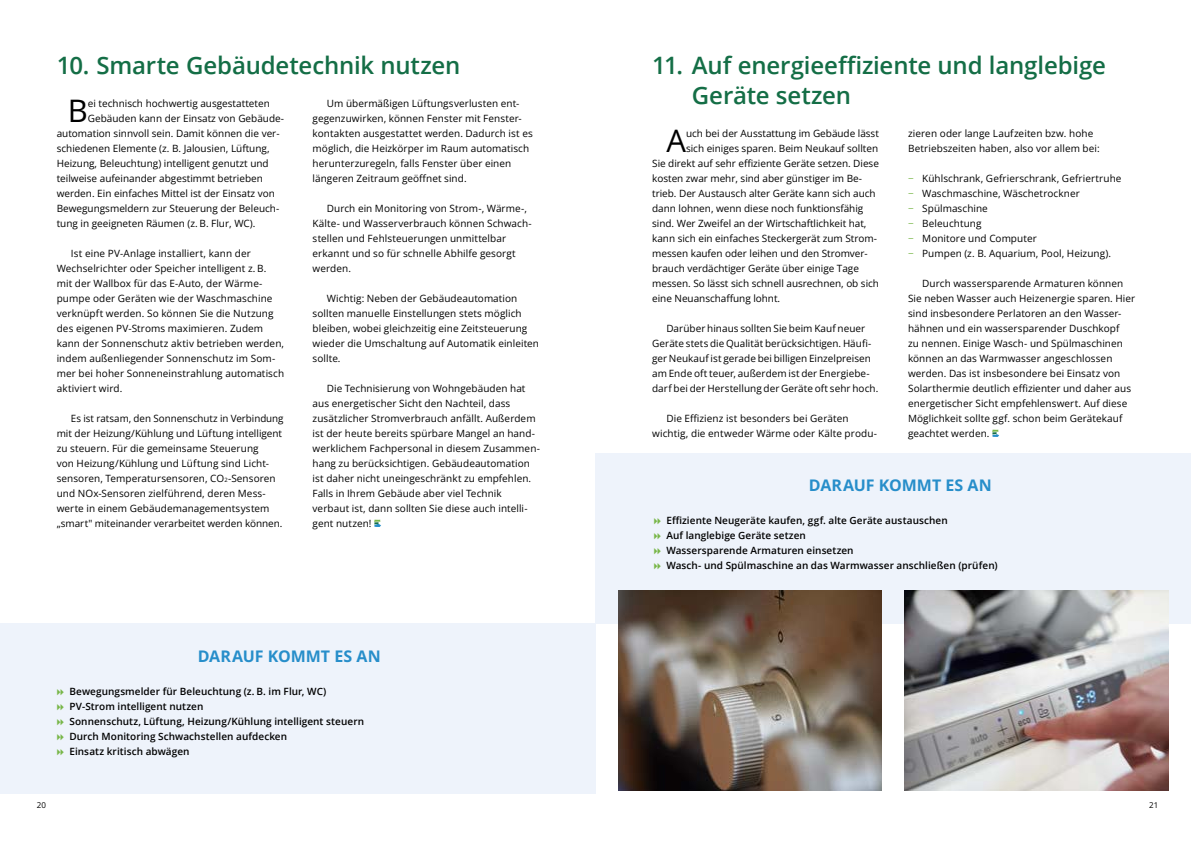
<style>
.page{position:relative;width:1191px;height:842px;background:#fff}
.page>*{position:absolute;margin:0;border:0;box-sizing:border-box;transform-origin:0 0}
.t1{font:31px "Open Sans";color:#000}
.t2{font:600 24px/30px "Open Sans";letter-spacing:-.005em;color:#146e46}
.t3{font:700 16px "Open Sans";color:#278eca}
.t4{font:10px/15px "Open Sans";letter-spacing:.005em;color:#000}
.t5{font:600 10px/15px "Open Sans";letter-spacing:.005em;color:#000}
.t6{font:8px "Open Sans";color:#000}
.s1{font-size:5.8px}
.s2{color:#78b648}
</style>
<div class="page">
<svg style="left:374px;top:519px;width:7px;height:8px"></svg>
<div style="left:0;top:624px;width:595px;height:170px;background:#eef3fb"></div>
<svg style="left:992px;top:429px;width:7px;height:8px"></svg>
<div style="left:595px;top:454px;width:596px;height:170px;background:#eef3fb"></div>
<img style="left:618px;top:591px;width:264px;height:200px">
<img style="left:904px;top:591px;width:264px;height:200px">
<h2 class="t2" style="left:57px;top:50px;width:405px">10. Smarte Gebäudetechnik nutzen</h2>
<h1 class="t1" style="left:68px;top:89px;width:22px">B</h1>
<p class="t4" style="left:88px;top:95px;width:183px">ei technisch hochwertig ausgestatteten</p>
<p class="t4" style="left:313px;top:95px;width:222px;text-indent:14px">Um übermäßigen Lüftungsverlusten ent&shy;gegenzuwirken, können Fenster mit Fenster&shy;kontakten ausgestattet werden. Dadurch ist es möglich, die Heizkörper im Raum automatisch herunterzuregeln, falls Fenster über einen längeren Zeitraum geöffnet sind.</p>
<p class="t4" style="left:313px;top:200px;width:220px;text-indent:14px">Durch ein Monitoring von Strom-, Wärme-, Kälte- und Wasserverbrauch können Schwach&shy;stellen und Fehlsteuerungen unmittelbar erkannt und so für schnelle Abhilfe gesorgt werden.</p>
<p class="t4" style="left:313px;top:290px;width:228px;text-indent:14px">Wichtig: Neben der Gebäudeautomation sollten manuelle Einstellungen stets möglich bleiben, wobei gleichzeitig eine Zeitsteuerung wieder die Umschaltung auf Automatik einleiten sollte.</p>
<p class="t4" style="left:313px;top:380px;width:229px;text-indent:14px">Die Technisierung von Wohngebäuden hat aus energetischer Sicht den Nachteil, dass zusätzlicher Stromverbrauch anfällt. Außerdem ist der heute bereits spürbare Mangel an hand&shy;werklichem Fachpersonal in diesem Zusammen&shy;hang zu berücksichtigen. Gebäudeautomation ist daher nicht uneingeschränkt zu empfehlen.<br>Falls in Ihrem Gebäude aber viel Technik verbaut ist, dann sollten Sie diese auch intelli&shy;gent nutzen!</p>
<p class="t4" style="left:88px;top:110px;width:197px">Gebäuden kann der Einsatz von Gebäude-</p>
<p class="t4" style="left:57px;top:125px;width:224px">automation sinnvoll sein. Damit können die ver-</p>
<p class="t4" style="left:57px;top:140px;width:214px">schiedenen Elemente (z. B. Jalousien, Lüftung,</p>
<p class="t4" style="left:57px;top:155px;width:213px">Heizung, Beleuchtung) intelligent genutzt und</p>
<p class="t4" style="left:57px;top:170px;width:208px">teilweise aufeinander abgestimmt betrieben</p>
<p class="t4" style="left:57px;top:185px;width:220px">werden. Ein einfaches Mittel ist der Einsatz von</p>
<p class="t4" style="left:57px;top:200px;width:224px">Bewegungsmeldern zur Steuerung der Beleuch-</p>
<p class="t4" style="left:57px;top:215px;width:200px">tung in geeigneten Räumen (z. B. Flur, WC).</p>
<p class="t4" style="left:57px;top:245px;width:229px;text-indent:14px">Ist eine PV-Anlage installiert, kann der Wechselrichter oder Speicher intelligent z. B. mit der Wallbox für das E-Auto, der Wärme&shy;pumpe oder Geräten wie der Waschmaschine verknüpft werden. So können Sie die Nutzung des eigenen PV-Stroms maximieren. Zudem kann der Sonnenschutz aktiv betrieben werden, indem außenliegender Sonnenschutz im Som&shy;mer bei hoher Sonneneinstrahlung automatisch aktiviert wird.</p>
<p class="t4" style="left:57px;top:410px;width:228px;text-indent:14px">Es ist ratsam, den Sonnenschutz in Verbindung mit der Heizung/Kühlung und Lüftung intelligent zu steuern. Für die gemeinsame Steuerung<br>von Heizung/Kühlung und Lüftung sind Licht&shy;sensoren, Temperatursensoren, CO<span class="s1">2</span>-Sensoren und NOx-Sensoren zielführend, deren Mess&shy;werte in einem Gebäudemanagementsystem „smart" miteinander verarbeitet werden können.</p>
<h3 class="t3" style="left:198px;top:645px;width:184px">DARAUF KOMMT ES AN</h3>
<p class="t5" style="left:69px;top:684px;width:296px">Bewegungsmelder für Beleuchtung (z. B. im Flur, WC)<br>PV-Strom intelligent nutzen<br>Sonnenschutz, Lüftung, Heizung/Kühlung intelligent steuern Durch Monitoring Schwachstellen aufdecken<br>Einsatz kritisch abwägen</p>
<h2 class="t2" style="left:692px;top:50px;width:415px;text-indent:-40px">11. Auf energieeffiziente und langlebige<br>Geräte setzen</h2>
<h1 class="t1" style="left:666px;top:119px;width:21px">A</h1>
<p class="t4" style="left:686px;top:125px;width:194px">uch bei der Ausstattung im Gebäude lässt</p>
<p class="t4" style="left:908px;top:125px;width:193px">zieren oder lange Laufzeiten bzw. hohe<br>Betriebszeiten haben, also vor allem bei:</p>
<p class="t4" style="left:908px;top:170px;width:215px"><span class="s2">−</span> Kühlschrank, Gefrierschrank, Gefriertruhe <span class="s2">−</span> Waschmaschine, Wäschetrockner<br><span class="s2">−</span> Spülmaschine<br><span class="s2">−</span> Beleuchtung<br><span class="s2">−</span> Monitore und Computer<br><span class="s2">−</span> Pumpen (z. B. Aquarium, Pool, Heizung).</p>
<p class="t4" style="left:908px;top:275px;width:229px;text-indent:14px">Durch wassersparende Armaturen können Sie neben Wasser auch Heizenergie sparen. Hier sind insbesondere Perlatoren an den Wasser&shy;hähnen und ein wassersparender Duschkopf<br>zu nennen. Einige Wasch- und Spülmaschinen können an das Warmwasser angeschlossen werden. Das ist insbesondere bei Einsatz von Solarthermie deutlich effizienter und daher aus energetischer Sicht empfehlenswert. Auf diese Möglichkeit sollte ggf. schon beim Gerätekauf geachtet werden.</p>
<p class="t4" style="left:686px;top:140px;width:194px">sich einiges sparen. Beim Neukauf sollten</p>
<p class="t4" style="left:652px;top:155px;width:228px">Sie direkt auf sehr effiziente Geräte setzen. Diese</p>
<p class="t4" style="left:652px;top:170px;width:211px">kosten zwar mehr, sind aber günstiger im Be-</p>
<p class="t4" style="left:652px;top:185px;width:225px">trieb. Der Austausch alter Geräte kann sich auch</p>
<p class="t4" style="left:652px;top:200px;width:213px">dann lohnen, wenn diese noch funktionsfähig</p>
<p class="t4" style="left:652px;top:215px;width:216px">sind. Wer Zweifel an der Wirtschaftlichkeit hat,</p>
<p class="t4" style="left:652px;top:230px;width:226px">kann sich ein einfaches Steckergerät zum Strom-</p>
<p class="t4" style="left:652px;top:245px;width:217px">messen kaufen oder leihen und den Stromver-</p>
<p class="t4" style="left:652px;top:260px;width:208px">brauch verdächtiger Geräte über einige Tage</p>
<p class="t4" style="left:652px;top:275px;width:228px">messen. So lässt sich schnell ausrechnen, ob sich</p>
<p class="t4" style="left:652px;top:290px;width:129px">eine Neuanschaffung lohnt.</p>
<p class="t4" style="left:652px;top:320px;width:228px;text-indent:14px">Darüber hinaus sollten Sie beim Kauf neuer Geräte stets die Qualität berücksichtigen. Häufi&shy;ger Neukauf ist gerade bei billigen Einzelpreisen am Ende oft teuer, außerdem ist der Energiebe&shy;darf bei der Herstellung der Geräte oft sehr hoch.</p>
<p class="t4" style="left:652px;top:410px;width:226px;text-indent:14px">Die Effizienz ist besonders bei Geräten wichtig, die entweder Wärme oder Kälte produ-</p>
<h3 class="t3" style="left:809px;top:474px;width:184px">DARAUF KOMMT ES AN</h3>
<p class="t5" style="left:666px;top:513px;width:333px">Effiziente Neugeräte kaufen, ggf. alte Geräte austauschen<br>Auf langlebige Geräte setzen<br>Wassersparende Armaturen einsetzen<br>Wasch- und Spülmaschine an das Warmwasser anschließen (prüfen)</p>
<p class="t6" style="left:37px;top:799px;width:11px">20</p>
<p class="t6" style="left:1149px;top:799px;width:11px">21</p>
</div>
